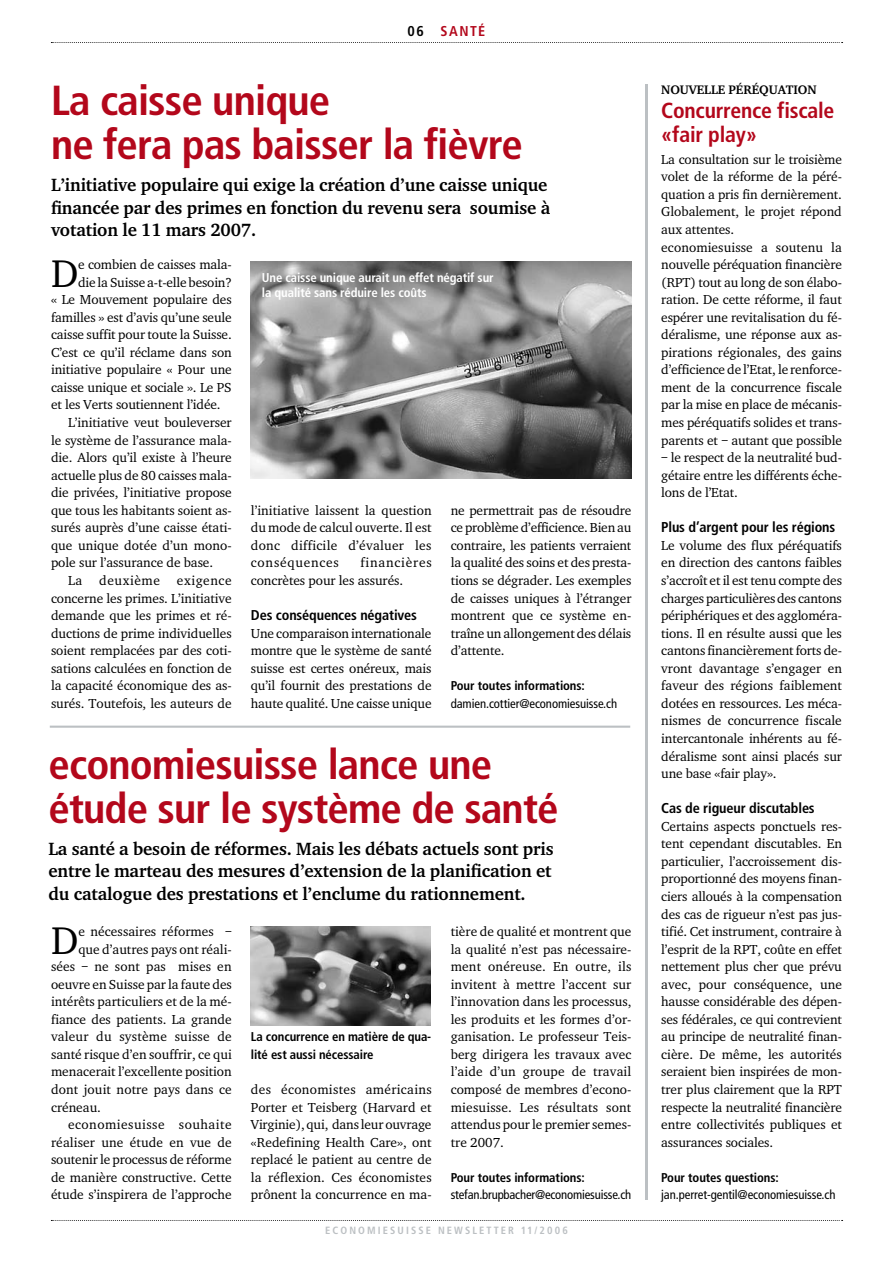
<style>
.page{position:relative;width:893px;height:1263px;background:#fff}
.page>*{position:absolute;margin:0;border:0;box-sizing:border-box;transform-origin:0 0}
.t1{font:700 condensed 42px/43.5px "Frutiger LT Std";letter-spacing:-.02em;color:#b3071b}
.t2{font:39.75px "Charter EFOP";color:#000}
.t3{font:700 condensed 21.75px/24px "Frutiger LT Std";letter-spacing:-.01em;color:#b3071b}
.t4{font:700 18.3px/22.5px "Charter EFOP";letter-spacing:-.005em;color:#000}
.t5{font:700 condensed 14.25px "Frutiger LT Std";letter-spacing:-.01em;color:#000}
.t6{font:700 condensed 14.25px "Frutiger LT Std";color:#b3071b}
.t7{font:13.5px/17.5px "Charter EFOP";letter-spacing:-.005em;color:#000;text-align:justify}
.t8{font:13.5px "Charter EFOP";letter-spacing:.015em;color:#000}
.t9{font:13.5px "Charter EFOP";letter-spacing:.035em;color:#000}
.t10{font:13.5px "Charter EFOP";letter-spacing:.04em;color:#000}
.t11{font:700 condensed 12.75px/17.5px "Frutiger LT Std";letter-spacing:-.01em;color:#000}
.t12{font:condensed 12.75px "Frutiger LT Std";letter-spacing:-.005em;color:#000}
.t13{font:700 condensed 12.75px/15px "Frutiger LT Std";letter-spacing:-.01em;color:#fff}
.t14{font:700 12.75px "Charter EFOP";letter-spacing:-.005em;color:#000}
.t15{font:700 condensed 10.5px "Frutiger LT Std";letter-spacing:.2em;color:#bcc0c3}
</style>
<div class="page">
<hr style="left:645px;top:84px;width:2px;height:1115px;background:#bcc0c3">
<svg style="left:51px;top:42px;width:792px;height:1px"></svg>
<svg style="left:51px;top:1220px;width:792px;height:1px"></svg>
<img style="left:251px;top:262px;width:380px;height:217px">
<img style="left:251px;top:926px;width:180px;height:99px">
<hr style="left:50px;top:726px;width:580px;height:2px;background:#bcc0c3">
<p class="t5" style="left:408px;top:23px;width:9px">0</p>
<p class="t6" style="left:441px;top:23px;width:10px">SANT</p>
<p class="t6" style="left:478px;top:23px;width:9px">é</p>
<h1 class="t1" style="left:51px;top:79px;width:474px">La caisse unique<br>ne fera pas baisser la fièvre</h1>
<h3 class="t4" style="left:51px;top:174px;width:501px">L’initiative populaire qui exige la création d’une caisse unique financée par des primes en fonction du revenu sera soumise à votation le 11 mars 2007.</h3>
<h2 class="t2" style="left:51px;top:248px;width:29px">D</h2>
<p class="t7" style="left:78px;top:255px;width:155px">e combien de caisses mala-</p>
<p class="t13" style="left:262px;top:270px;width:233px">Une caisse unique aurait un effet négatif sur la qualité sans réduire les coûts</p>
<p class="t7" style="left:78px;top:273px;width:155px">die la Suisse a-t-elle besoin?</p>
<p class="t7" style="left:51px;top:291px;width:182px">« Le Mouvement populaire des</p>
<p class="t7" style="left:51px;top:308px;width:182px">familles » est d’avis qu’une seule</p>
<p class="t7" style="left:51px;top:326px;width:182px">caisse suffit pour toute la Suisse.</p>
<p class="t7" style="left:51px;top:343px;width:182px">C’est ce qu’il réclame dans son</p>
<p class="t7" style="left:51px;top:361px;width:182px">initiative populaire « Pour une</p>
<p class="t7" style="left:51px;top:378px;width:182px">caisse unique et sociale ». Le PS</p>
<p class="t7" style="left:51px;top:396px;width:171px">et les Verts soutiennent l’idée.</p>
<p class="t7" style="left:68px;top:413px;width:165px">L’initiative veut bouleverser</p>
<p class="t7" style="left:51px;top:431px;width:182px">le système de l’assurance mala-</p>
<p class="t7" style="left:51px;top:449px;width:182px">die. Alors qu’il existe à l’heure</p>
<p class="t7" style="left:51px;top:466px;width:182px">actuelle plus de 80 caisses mala-</p>
<p class="t7" style="left:51px;top:484px;width:182px">die privées, l’initiative propose</p>
<p class="t7" style="left:51px;top:501px;width:182px">que tous les habitants soient as-</p>
<p class="t7" style="left:51px;top:519px;width:182px">surés auprès d’une caisse étati-</p>
<p class="t7" style="left:51px;top:536px;width:182px">que unique dotée d’un mono-</p>
<p class="t7" style="left:51px;top:554px;width:164px">pole sur l’assurance de base.</p>
<p class="t7" style="left:68px;top:571px;width:16px">La</p>
<p class="t10" style="left:99px;top:572px;width:62px">deuxième</p>
<p class="t7" style="left:451px;top:501px;width:182px">ne permettrait pas de résoudre ce problème d’efficience. Bien au contraire, les patients verraient la qualité des soins et des presta&shy;tions se dégrader. Les exemples de caisses uniques à l’étranger montrent que ce système en&shy;traîne un allongement des délais d’attente.</p>
<p class="t11" style="left:451px;top:677px;width:136px">Pour toutes informations:</p>
<p class="t12" style="left:451px;top:696px;width:168px">damien.cottier@economiesuisse.ch</p>
<p class="t7" style="left:251px;top:501px;width:182px">l’initiative laissent la question du mode de calcul ouverte. Il est donc difficile d’évaluer les conséquences</p>
<p class="t7" style="left:251px;top:554px;width:182px;text-indent:110px">financières concrètes pour les assurés.</p>
<p class="t5" style="left:251px;top:607px;width:168px">Des conséquences négatives</p>
<p class="t7" style="left:251px;top:624px;width:182px">Une comparaison internationale montre que le système de santé suisse est certes onéreux, mais qu’il fournit des prestations de haute qualité. Une caisse unique</p>
<p class="t7" style="left:51px;top:571px;width:182px;text-indent:126px">exigence concerne les primes. L’initiative demande que les primes et ré&shy;ductions de prime individuelles soient remplacées par des coti&shy;sations calculées en fonction de la capacité économique des as&shy;surés. Toutefois, les auteurs de</p>
<h1 class="t1" style="left:48px;top:743px;width:512px">economiesuisse lance une étude sur le système de santé</h1>
<h3 class="t4" style="left:48px;top:837px;width:507px;text-align:justify">La santé a besoin de réformes. Mais les débats actuels sont pris entre le marteau des mesures d’extension de la planification et du catalogue des prestations et l’enclume du rationnement.</h3>
<h2 class="t2" style="left:51px;top:915px;width:29px">D</h2>
<p class="t7" style="left:78px;top:922px;width:155px">e nécessaires réformes –</p>
<p class="t7" style="left:451px;top:922px;width:182px">tière de qualité et montrent que la qualité n’est pas nécessaire&shy;ment onéreuse. En outre, ils invitent à mettre l’accent sur l’innovation dans les processus, les produits et les formes d’or&shy;ganisation. Le professeur Teis&shy;berg dirigera les travaux avec l’aide d’un groupe de travail composé de membres d’econo&shy;miesuisse. Les résultats sont attendus pour le premier semes&shy;tre 2007.</p>
<p class="t11" style="left:451px;top:1168px;width:136px">Pour toutes informations:</p>
<p class="t12" style="left:451px;top:1187px;width:182px">stefan.brupbacher@economiesuisse.ch</p>
<p class="t7" style="left:78px;top:940px;width:155px">que d’autres pays ont réali-</p>
<p class="t7" style="left:51px;top:957px;width:182px">sées – ne sont pas mises en</p>
<p class="t7" style="left:51px;top:975px;width:182px">oeuvre en Suisse par la faute des</p>
<p class="t7" style="left:51px;top:993px;width:182px">intérêts particuliers et de la mé-</p>
<p class="t7" style="left:51px;top:1010px;width:182px">fiance des patients. La grande</p>
<p class="t8" style="left:51px;top:1028px;width:182px">valeur du système suisse de</p>
<p class="t7" style="left:51px;top:1045px;width:182px">santé risque d’en souffrir, ce qui</p>
<p class="t7" style="left:51px;top:1063px;width:182px">menacerait l’excellente position</p>
<p class="t7" style="left:51px;top:1080px;width:182px">dont jouit notre pays dans ce</p>
<p class="t7" style="left:51px;top:1098px;width:52px">créneau.</p>
<p class="t9" style="left:68px;top:1116px;width:165px">economiesuisse souhaite</p>
<p class="t7" style="left:51px;top:1133px;width:182px">réaliser une étude en vue de</p>
<p class="t7" style="left:51px;top:1151px;width:182px">soutenir le processus de réforme</p>
<p class="t7" style="left:51px;top:1168px;width:182px">de manière constructive. Cette</p>
<p class="t7" style="left:51px;top:1186px;width:182px">étude s’inspirera de l’approche</p>
<p class="t11" style="left:251px;top:1028px;width:182px">La concurrence en matière de qua&shy;lité est aussi nécessaire</p>
<p class="t7" style="left:251px;top:1080px;width:182px">des économistes américains Porter et Teisberg (Harvard et Virginie), qui, dans leur ouvrage «Redefining Health Care», ont replacé le patient au centre de la réflexion. Ces économistes prônent la concurrence en ma-</p>
<p class="t15" style="left:325px;top:1224px;width:244px">economiesuisse newsletter 11/2006</p>
<p class="t14" style="left:661px;top:81px;width:28px">Nouve</p>
<p class="t14" style="left:704px;top:81px;width:112px">lle péréquation</p>
<h3 class="t3" style="left:661px;top:98px;width:175px">Concurrence fiscale «fair play»</h3>
<p class="t7" style="left:661px;top:150px;width:182px;text-align:left">La consultation sur le troisième volet de la réforme de la péré&shy;quation a pris fin dernièrement.<br>Globalement, le projet répond aux attentes.<br>economiesuisse a soutenu la nouvelle péréquation financière (RPT) tout au long de son élabo&shy;ration. De cette réforme, il faut espérer une revitalisation du fé&shy;déralisme, une réponse aux as&shy;pirations régionales, des gains d’efficience de l’Etat, le renforce&shy;ment de la concurrence fiscale par la mise en place de mécanis&shy;mes péréquatifs solides et trans&shy;parents et – autant que possible</p>
<p class="t7" style="left:661px;top:449px;width:182px">– le respect de la neutralité bud&shy;gétaire entre les différents éche&shy;lons de l’Etat.</p>
<p class="t5" style="left:661px;top:519px;width:176px">Plus d’argent pour les régions</p>
<p class="t7" style="left:661px;top:536px;width:182px">Le volume des flux péréquatifs en direction des cantons faibles s’accroît et il est tenu compte des charges particulières des cantons périphériques et des aggloméra&shy;tions. Il en résulte aussi que les cantons financièrement forts de&shy;vront davantage s’engager en faveur des régions faiblement dotées en ressources. Les méca&shy;nismes de concurrence fiscale intercantonale inhérents au fé&shy;déralisme sont ainsi placés sur une base «fair play».</p>
<p class="t5" style="left:661px;top:800px;width:155px">Cas de rigueur discutables</p>
<p class="t7" style="left:661px;top:817px;width:182px">Certains aspects ponctuels res&shy;tent cependant discutables. En particulier, l’accroissement dis&shy;proportionné des moyens finan&shy;ciers alloués à la compensation des cas de rigueur n’est pas jus&shy;tifié. Cet instrument, contraire à l’esprit de la RPT, coûte en effet nettement plus cher que prévu avec, pour conséquence, une hausse considérable des dépen&shy;ses fédérales, ce qui contrevient au principe de neutralité finan&shy;cière. De même, les autorités seraient bien inspirées de mon&shy;trer plus clairement que la RPT respecte la neutralité financière entre collectivités publiques et assurances sociales.</p>
<p class="t11" style="left:661px;top:1168px;width:119px">Pour toutes questions:</p>
<p class="t12" style="left:661px;top:1187px;width:176px">jan.perret-gentil@economiesuisse.ch</p>
</div>
